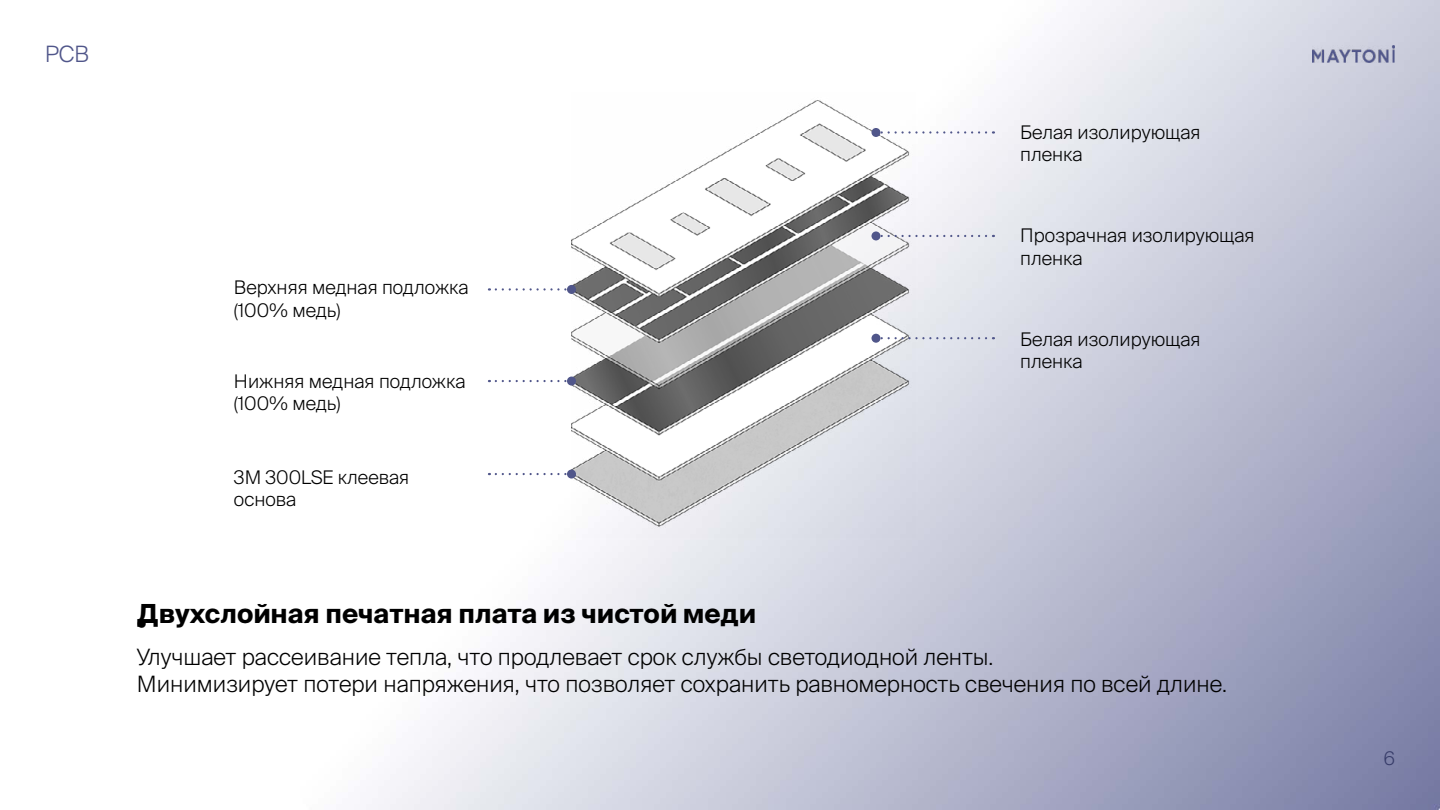
<style>
.page{position:relative;width:1440px;height:810px;background:#fff}
.page>*{position:absolute;margin:0;border:0;box-sizing:border-box;transform-origin:0 0}
.t1{font:700 26.25px "Suisse Intl";color:#000}
.t2{font:300 22.5px/34.5px "Suisse Intl";color:#000}
.t3{font:300 22.5px "Suisse Intl";color:#50568a}
.t4{font:300 18.75px/22.5px "Suisse Intl";color:#000}
.t5{font:300 18.75px "Suisse Intl";color:#373c69}
</style>
<div class="page">
<img style="left:366px;top:0;width:1074px;height:810px">
<img style="left:1313px;top:45px;width:82px;height:17px">
<img style="left:572px;top:92px;width:344px;height:446px">
<svg style="left:880px;top:131px;width:106px;height:3px"></svg>
<div style="left:872px;top:128px;width:8px;height:9px;background:#50568a;border-radius:50%"></div>
<svg style="left:496px;top:473px;width:71px;height:2px"></svg>
<div style="left:567px;top:470px;width:9px;height:9px;background:#50568a;border-radius:50%"></div>
<svg style="left:880px;top:235px;width:106px;height:2px"></svg>
<div style="left:872px;top:231px;width:8px;height:9px;background:#50568a;border-radius:50%"></div>
<svg style="left:496px;top:380px;width:71px;height:2px"></svg>
<div style="left:567px;top:377px;width:9px;height:9px;background:#50568a;border-radius:50%"></div>
<svg style="left:880px;top:337px;width:106px;height:2px"></svg>
<div style="left:872px;top:334px;width:8px;height:9px;background:#50568a;border-radius:50%"></div>
<svg style="left:496px;top:288px;width:71px;height:3px"></svg>
<div style="left:567px;top:285px;width:9px;height:9px;background:#50568a;border-radius:50%"></div>
<p class="t3" style="left:45px;top:41px;width:46px">PCB</p>
<p class="t4" style="left:1020px;top:121px;width:182px">Белая изолирующая пленка</p>
<p class="t4" style="left:234px;top:276px;width:236px">Верхняя медная подложка (100% медь)</p>
<p class="t4" style="left:234px;top:370px;width:233px">Нижняя медная подложка (100% медь)</p>
<p class="t4" style="left:234px;top:466px;width:177px">3М 300LSE клеевая основа</p>
<p class="t4" style="left:1020px;top:225px;width:236px">Прозрачная изолирующая пленка</p>
<p class="t4" style="left:1020px;top:328px;width:182px">Белая изолирующая пленка</p>
<h1 class="t1" style="left:137px;top:598px;width:621px">Двухслойная печатная плата из чистой меди</h1>
<p class="t2" style="left:137px;top:605px;width:858px">•<br>Улучшает рассеивание тепла, что продлевает срок службы светодиодной ленты.</p>
<p class="t2" style="left:137px;top:667px;width:1092px">Минимизирует потери напряжения, что позволяет сохранить равномерность свечения по всей длине.</p>
<p class="t5" style="left:1384px;top:748px;width:13px">6</p>
</div>
